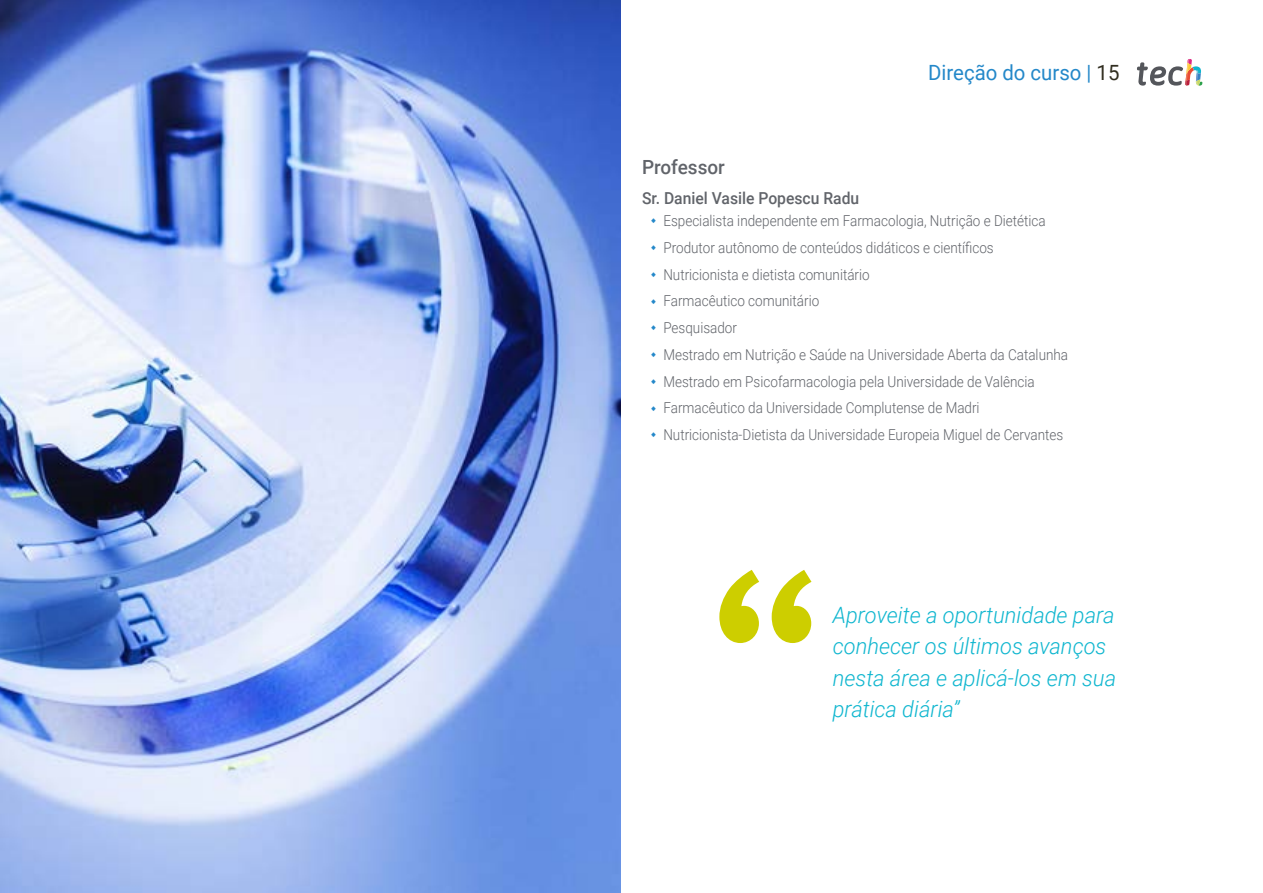
<style>
.page{position:relative;width:1263px;height:893px;background:#fff}
.page>*{position:absolute;margin:0;border:0;box-sizing:border-box;transform-origin:0 0}
.t1{font:italic 300 22.5px/31.5px "Roboto";color:#0fb6cf}
.t2{font:21px "Roboto";color:#2488c9}
.t3{font:500 19.5px "Roboto";color:#61646a}
.t4{font:500 16.5px "Roboto";color:#61646a;scale:.95 1}
.t5{font:300 15px/26.7px "Roboto";color:#61646a;scale:.9 1}
.s1{color:#312e20}
</style>
<div class="page">
<svg style="left:719px;top:570px;width:92px;height:73px"></svg>
<img style="left:0;top:0;width:621px;height:893px">
<svg style="left:1137px;top:59px;width:65px;height:27px"></svg>
<h2 class="t2" style="left:928px;top:57px;width:193px">Direção do curso | <span class="s1">15</span></h2>
<h3 class="t3" style="left:642px;top:154px;width:84px">Professor</h3>
<p class="t4" style="left:642px;top:186px;width:230px">Sr. Daniel Vasile Popescu Radu</p>
<p class="t5" style="left:663px;top:207px;width:451px">Especialista independente em Farmacologia, Nutrição e Dietética Produtor autônomo de conteúdos didáticos e científicos Nutricionista e dietista comunitário<br>Farmacêutico comunitário<br>Pesquisador<br>Mestrado em Nutrição e Saúde na Universidade Aberta da Catalunha Mestrado em Psicofarmacologia pela Universidade de Valência Farmacêutico da Universidade Complutense de Madri Nutricionista-Dietista da Universidade Europeia Miguel de Cervantes</p>
<h1 class="t1" style="left:833px;top:598px;width:285px">Aproveite a oportunidade para conhecer os últimos avanços nesta área e aplicá-los em sua prática diária”</h1>
</div>
